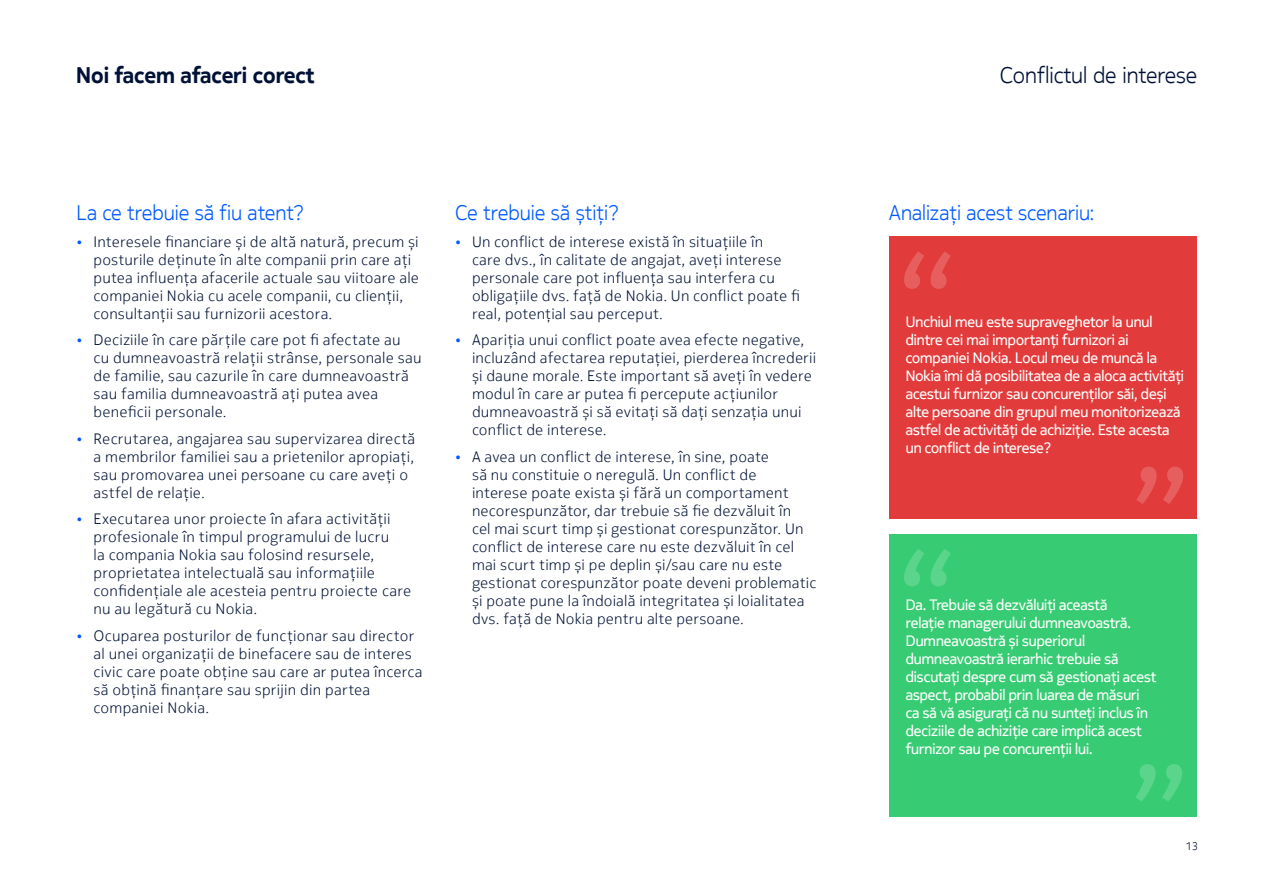
<style>
.page{position:relative;width:1263px;height:893px;background:#fff}
.page>*{position:absolute;margin:0;border:0;box-sizing:border-box;transform-origin:0 0}
.t1{font:700 22.5px "Nokia Pure Headline";color:#001135}
.t2{font:300 22.5px "Nokia Pure Headline";color:#001135}
.t3{font:300 21px "Nokia Pure Headline";color:#005aff}
.t4{font:300 15px/18px "Nokia Pure Text";letter-spacing:.01em;color:#001135}
.t5{font:15px/18px "Nokia Pure Headline";color:#fff}
.t6{font:300 11.25px "Nokia Pure Text";color:#001135}
.s1{font-size:13.5px;color:#005aff}
</style>
<div class="page">
<div style="left:889px;top:534px;width:308px;height:282px;background:#37cc73"></div>
<svg style="left:1136px;top:764px;width:46px;height:37px"></svg>
<svg style="left:904px;top:549px;width:47px;height:37px"></svg>
<div style="left:889px;top:237px;width:308px;height:282px;background:#e23b3b"></div>
<svg style="left:1136px;top:467px;width:47px;height:37px"></svg>
<svg style="left:904px;top:251px;width:47px;height:38px"></svg>
<h1 class="t1" style="left:76px;top:61px;width:240px">Noi facem afaceri corect</h1>
<h2 class="t3" style="left:77px;top:200px;width:229px">La ce trebuie să fiu atent?</h2>
<p class="t4" style="left:94px;top:232px;width:327px;text-indent:-17px"><span class="s1">•</span> Interesele financiare și de altă natură, precum și posturile deținute în alte companii prin care ați putea influența afacerile actuale sau viitoare ale companiei Nokia cu acele companii, cu clienții, consultanții sau furnizorii acestora.</p>
<p class="t4" style="left:94px;top:331px;width:330px;text-indent:-17px"><span class="s1">•</span> Deciziile în care părțile care pot fi afectate au<br>cu dumneavoastră relații strânse, personale sau de familie, sau cazurile în care dumneavoastră sau familia dumneavoastră ați putea avea beneficii personale.</p>
<p class="t4" style="left:94px;top:429px;width:323px;text-indent:-17px"><span class="s1">•</span> Recrutarea, angajarea sau supervizarea directă a membrilor familiei sau a prietenilor apropiați, sau promovarea unei persoane cu care aveți o astfel de relație.</p>
<p class="t4" style="left:94px;top:510px;width:319px;text-indent:-17px"><span class="s1">•</span> Executarea unor proiecte în afara activității profesionale în timpul programului de lucru<br>la compania Nokia sau folosind resursele, proprietatea intelectuală sau informațiile confidențiale ale acesteia pentru proiecte care nu au legătură cu Nokia.</p>
<p class="t4" style="left:94px;top:626px;width:331px;text-indent:-17px"><span class="s1">•</span> Ocuparea posturilor de funcționar sau director al unei organizații de binefacere sau de interes civic care poate obține sau care ar putea încerca să obțină finanțare sau sprijin din partea companiei Nokia.</p>
<h2 class="t3" style="left:455px;top:200px;width:166px">Ce trebuie să știți?</h2>
<p class="t4" style="left:472px;top:232px;width:329px;text-indent:-17px"><span class="s1">•</span> Un conflict de interese există în situațiile în<br>care dvs., în calitate de angajat, aveți interese personale care pot influența sau interfera cu obligațiile dvs. față de Nokia. Un conflict poate fi real, potențial sau perceput.</p>
<p class="t4" style="left:472px;top:331px;width:346px;text-indent:-17px"><span class="s1">•</span> Apariția unui conflict poate avea efecte negative, incluzând afectarea reputației, pierderea încrederii și daune morale. Este important să aveți în vedere modul în care ar putea fi percepute acțiunilor dumneavoastră și să evitați să dați senzația unui conflict de interese.</p>
<p class="t4" style="left:472px;top:447px;width:346px;text-indent:-17px"><span class="s1">•</span> A avea un conflict de interese, în sine, poate<br>să nu constituie o neregulă. Un conflict de<br>interese poate exista și fără un comportament necorespunzător, dar trebuie să fie dezvăluit în<br>cel mai scurt timp și gestionat corespunzător. Un conflict de interese care nu este dezvăluit în cel mai scurt timp și pe deplin și/sau care nu este gestionat corespunzător poate deveni problematic și poate pune la îndoială integritatea și loialitatea dvs. față de Nokia pentru alte persoane.</p>
<h1 class="t2" style="left:1000px;top:61px;width:199px">Conflictul de interese</h1>
<h2 class="t3" style="left:889px;top:200px;width:207px">Analizați acest scenariu:</h2>
<p class="t5" style="left:906px;top:313px;width:280px">Unchiul meu este supraveghetor la unul dintre cei mai importanți furnizori ai companiei Nokia. Locul meu de muncă la Nokia îmi dă posibilitatea de a aloca activități acestui furnizor sau concurenților săi, deși alte persoane din grupul meu monitorizează astfel de activități de achiziție. Este acesta un conflict de interese?</p>
<p class="t5" style="left:906px;top:595px;width:252px">Da. Trebuie să dezvăluiți această<br>relație managerului dumneavoastră.<br>Dumneavoastră și superiorul dumneavoastră ierarhic trebuie să discutați despre cum să gestionați acest aspect, probabil prin luarea de măsuri ca să vă asigurați că nu sunteți inclus în deciziile de achiziție care implică acest furnizor sau pe concurenții lui.</p>
<p class="t6" style="left:1185px;top:839px;width:14px">13</p>
</div>
